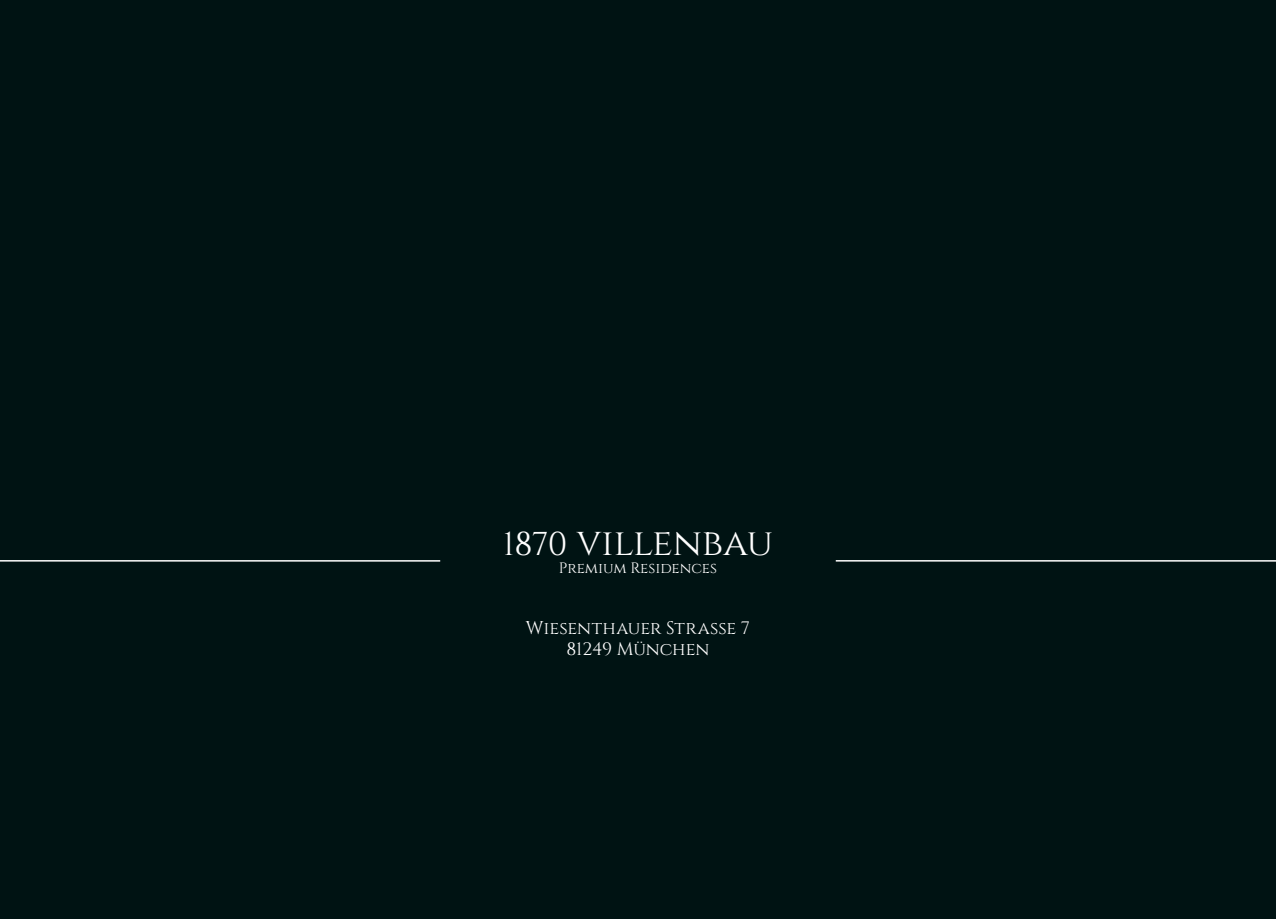
<style>
.page{position:relative;width:1276px;height:919px;background:#fff}
.page>*{position:absolute;margin:0;border:0;box-sizing:border-box;transform-origin:0 0}
.t1{font:37.5px "Cinzel";color:#fff}
.t2{font:18px/21.6px "Cinzel";color:#fff;text-align:center}
.t3{font:15px "Cinzel";color:#fff}
.s1{font-size:33px}
</style>
<div class="page">
<div style="left:0;top:0;width:1276px;height:918px;background:#001313"></div>
<hr style="left:0;top:560px;width:440px;height:1px;background:#fff">
<hr style="left:836px;top:560px;width:440px;height:1px;background:#fff">
<h1 class="t1" style="left:503px;top:518px;width:271px"><span class="s1">1870 V</span>illenbau</h1>
<p class="t3" style="left:559px;top:558px;width:160px">Premium Residences</p>
<p class="t2" style="left:526px;top:617px;width:226px">Wiesenthauer Straße 7<br>81249 München</p>
</div>
